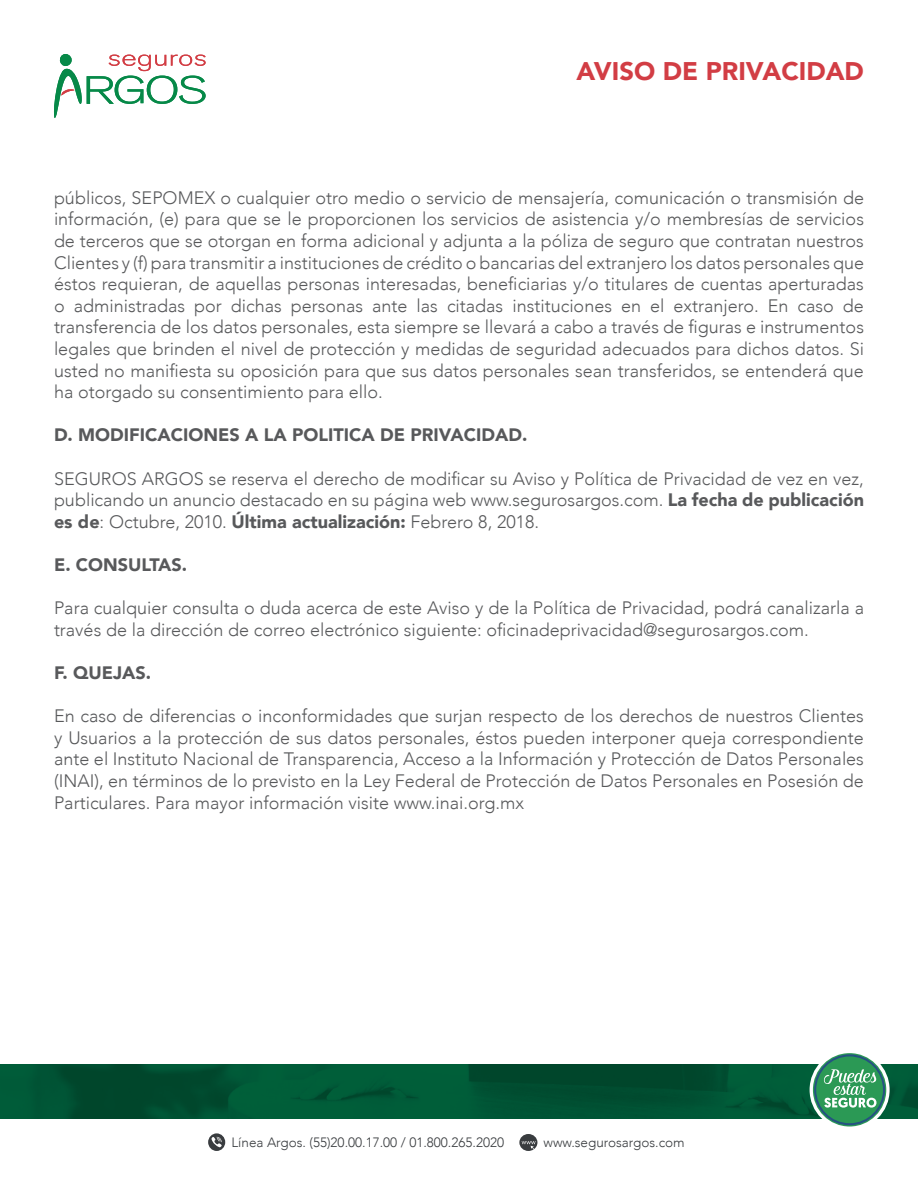
<style>
.page{position:relative;width:918px;height:1188px;background:#fff}
.page>*{position:absolute;margin:0;border:0;box-sizing:border-box;transform-origin:0 0}
.t1{font:900 25.5px "Avenir";color:#d23d44}
.t2{font:300 18px/21.6px "Avenir";color:#58595b;text-align:justify}
.t3{font:900 18px "Avenir";color:#58595b}
.t4{font:300 13.5px "Avenir";color:#393c3f}
.s1{font-weight:900}
</style>
<div class="page">
<svg style="left:54px;top:54px;width:152px;height:64px"></svg>
<img style="left:0;top:1065px;width:918px;height:53px">
<svg style="left:811px;top:1051px;width:77px;height:77px"></svg>
<svg style="left:814px;top:1054px;width:71px;height:71px"></svg>
<div style="left:816px;top:1056px;width:67px;height:67px;background:#2b9955;border-radius:50%"></div>
<svg style="left:822px;top:1069px;width:55px;height:39px"></svg>
<div style="left:810px;top:1050px;width:80px;height:80px;border:3px solid #fff;border-radius:50%"></div>
<svg style="left:208px;top:1133px;width:18px;height:18px"></svg>
<svg style="left:519px;top:1134px;width:19px;height:17px"></svg>
<h1 class="t1" style="left:577px;top:49px;width:289px">AVISO DE PRIVACIDAD</h1>
<p class="t2" style="left:54px;top:187px;width:812px">públicos, SEPOMEX o cualquier otro medio o servicio de mensajería, comunicación o transmisión de información, (e) para que se le proporcionen los servicios de asistencia y/o membresías de servicios de terceros que se otorgan en forma adicional y adjunta a la póliza de seguro que contratan nuestros Clientes y (f) para transmitir a instituciones de crédito o bancarias del extranjero los datos personales que éstos requieran, de aquellas personas interesadas, beneficiarias y/o titulares de cuentas aperturadas o administradas por dichas personas ante las citadas instituciones en el extranjero. En caso de transferencia de los datos personales, esta siempre se llevará a cabo a través de figuras e instrumentos legales que brinden el nivel de protección y medidas de seguridad adecuados para dichos datos. Si usted no manifiesta su oposición para que sus datos personales sean transferidos, se entenderá que ha otorgado su consentimiento para ello.</p>
<p class="t3" style="left:54px;top:420px;width:475px">D. MODIFICACIONES A LA POLITICA DE PRIVACIDAD.</p>
<p class="t2" style="left:54px;top:468px;width:812px">SEGUROS ARGOS se reserva el derecho de modificar su Aviso y Política de Privacidad de vez en vez, publicando un anuncio destacado en su página web www.segurosargos.com. <span class="s1">La fecha de publicación es de</span>: Octubre, 2010. <span class="s1">Última actualización:</span> Febrero 8, 2018.</p>
<p class="t3" style="left:54px;top:549px;width:135px">E. CONSULTAS.</p>
<p class="t2" style="left:54px;top:597px;width:812px">Para cualquier consulta o duda acerca de este Aviso y de la Política de Privacidad, podrá canalizarla a través de la dirección de correo electrónico siguiente: oficinadeprivacidad@segurosargos.com.</p>
<p class="t3" style="left:54px;top:657px;width:99px">F. QUEJAS.</p>
<p class="t2" style="left:54px;top:705px;width:811px">En caso de diferencias o inconformidades que surjan respecto de los derechos de nuestros Clientes y Usuarios a la protección de sus datos personales, éstos pueden interponer queja correspondiente ante el Instituto Nacional de Transparencia, Acceso a la Información y Protección de Datos Personales (INAI), en términos de lo previsto en la Ley Federal de Protección de Datos Personales en Posesión de Particulares. Para mayor información visite www.inai.org.mx</p>
<p class="t4" style="left:232px;top:1134px;width:274px">Línea Argos. (55)20.00.17.00 / 01.800.265.2020</p>
<p class="t4" style="left:544px;top:1134px;width:143px">www.segurosargos.com</p>
</div>
